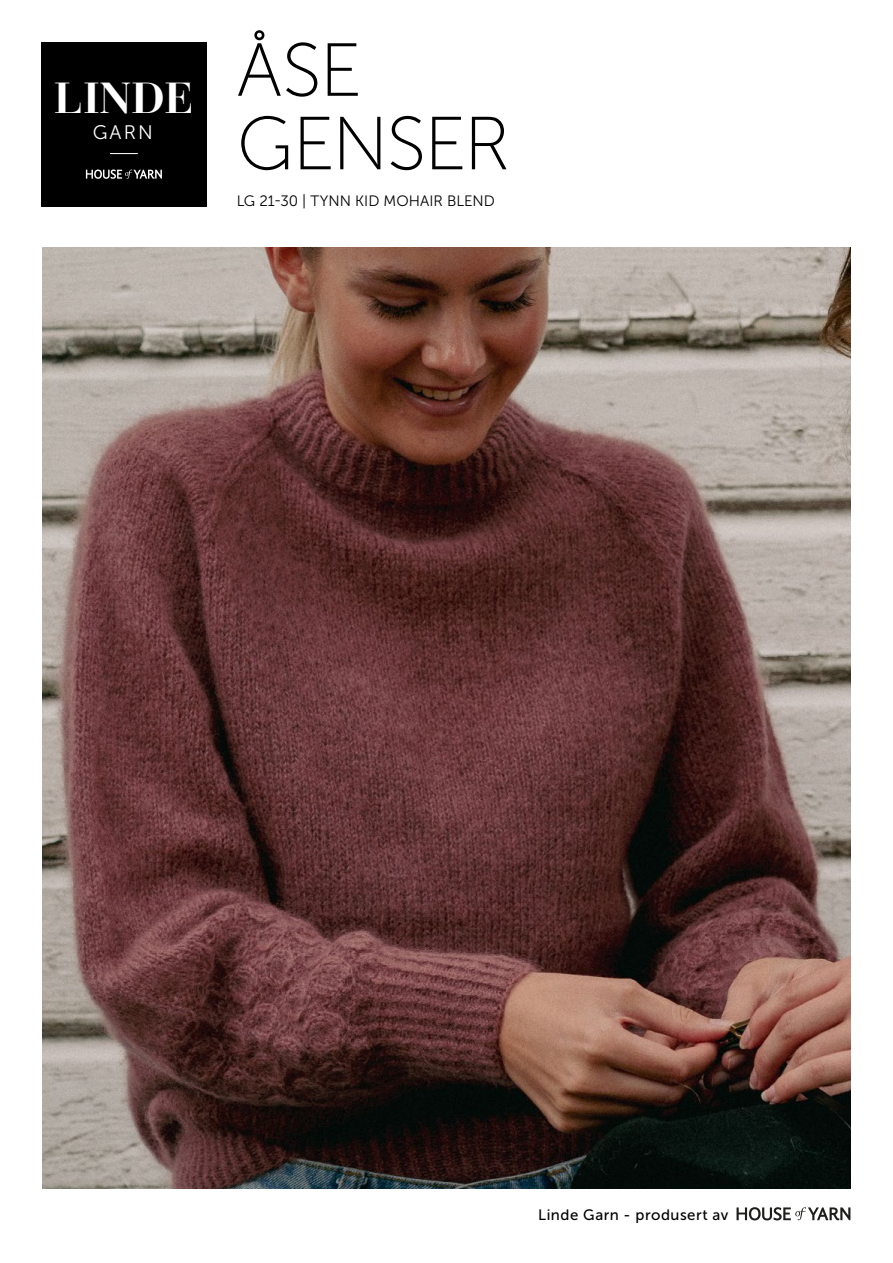
<style>
.page{position:relative;width:893px;height:1263px;background:#fff}
.page>*{position:absolute;margin:0;border:0;box-sizing:border-box;transform-origin:0 0}
.t1{font:75px "Museo Sans 100";letter-spacing:-.03em;color:#000}
.t2{font:700 43.2px "Bauer Bodoni Std";color:#fff}
.t3{font:19.5px "Museo Sans 300";color:#fff}
.t4{font:15px "Museo Sans 300";letter-spacing:.005em;color:#000}
.t5{font:15px "Museo Sans 500";letter-spacing:.035em;color:#000}
</style>
<div class="page">
<div style="left:41px;top:42px;width:166px;height:165px;background:#000"></div>
<svg style="left:111px;top:153px;width:26px;height:1px"></svg>
<svg style="left:86px;top:169px;width:76px;height:10px"></svg>
<svg style="left:736px;top:1207px;width:114px;height:13px"></svg>
<img style="left:43px;top:248px;width:807px;height:940px">
<h2 class="t2" style="left:54px;top:72px;width:141px">LINDE</h2>
<h3 class="t3" style="left:93px;top:122px;width:62px">GARN</h3>
<p class="t1" style="left:237px;top:30px;width:127px">ÅSE</p>
<p class="t1" style="left:237px;top:104px;width:275px">GENSER</p>
<p class="t4" style="left:237px;top:193px;width:260px">LG 21-30 | TYNN KID MOHAIR BLEND</p>
<p class="t5" style="left:538px;top:1207px;width:192px">Linde Garn - produsert av</p>
</div>
